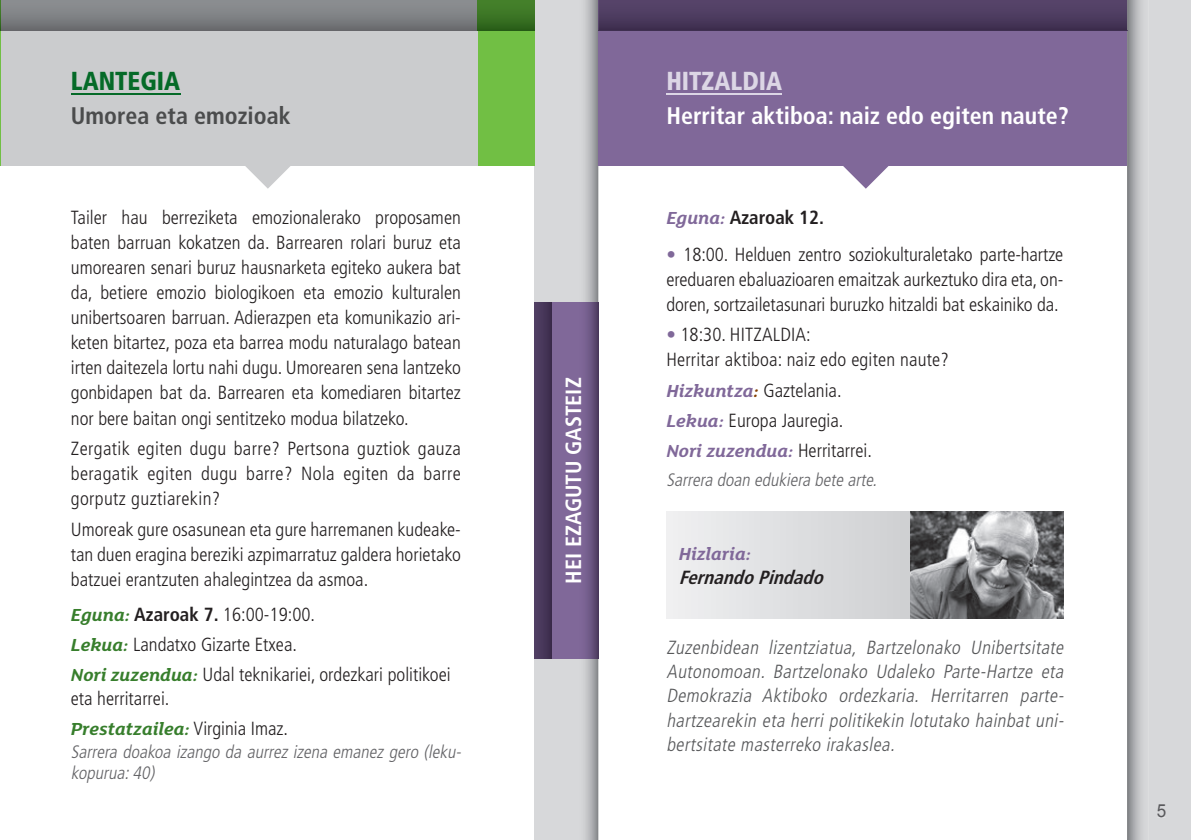
<style>
.page{position:relative;width:1191px;height:840px;background:#fff}
.page>*{position:absolute;margin:0;border:0;box-sizing:border-box;transform-origin:0 0}
.t1{font:900 condensed 26px "Frutiger LT Std";color:#dcd6e5;scale:.95 1}
.t2{font:900 condensed 26px "Frutiger LT Std";color:#056a28;scale:.95 1}
.t3{font:700 condensed 24px "Frutiger LT Std";color:#fff}
.t4{font:700 condensed 24px "Frutiger LT Std";color:#4b4c4d}
.t5{font:700 condensed 22px "Frutiger LT Std";color:#fff}
.t6{font:300 condensed 19px/25px "Frutiger LT Std";color:#231f20;text-align:justify}
.t7{font:italic 300 condensed 19px/24px "Frutiger LT Std";color:#57585a;text-align:justify}
.t8{font:italic 700 19px "FS Lola";color:#806899}
.t9{font:italic 700 19px "FS Lola";color:#377e2c}
.t10{font:700 condensed 19px "Frutiger LT Std";color:#231f20}
.t11{font:italic 700 condensed 19px "Frutiger LT Std";color:#231f20}
.t12{font:italic 300 condensed 18px/21px "Frutiger LT Std";color:#636366}
.t13{font:18px "Arial";color:#636366;scale:.95 1}
.s1{font-family:"FS Lola";font-weight:700;font-style:italic;font-stretch:normal;color:#377e2c}
.s2{font-weight:700}
.s3{font-family:"Frutiger LT Std";font-weight:300;font-style:normal;font-stretch:condensed;color:#231f20}
.s4{font-family:"FS Lola";font-style:italic;font-stretch:normal;color:#806899}
.s5{color:#806899}
.s6{font-family:"FS Lola";font-weight:700;font-style:italic;font-stretch:normal;color:#806899}
.s7{font-family:"FS Lola";font-weight:700;font-style:italic;font-stretch:normal;color:#853e00}
</style>
<div class="page">
<hr style="left:0;top:0;width:1px;height:166px;background:#71bf44">
<svg style="left:1127px;top:0;width:64px;height:839px;background:#cccdcf"></svg>
<div style="left:1px;top:0;width:533px;height:166px;background:#cbccce"></div>
<div style="left:534px;top:0;width:64px;height:839px;background:#d7d8da"></div>
<svg style="left:576px;top:0;width:22px;height:839px"></svg>
<div style="left:534px;top:302px;width:64px;height:356px;background:#806899"></div>
<div style="left:576px;top:302px;width:22px;height:356px;background:linear-gradient(to right,#8b71a6,#5a476e)"></div>
<div style="left:534px;top:302px;width:17px;height:356px;background:linear-gradient(to bottom,#48375a,#48375a)"></div>
<svg style="left:666px;top:511px;width:244px;height:107px;background:#dedfe1"></svg>
<img style="left:910px;top:511px;width:153px;height:107px">
<div style="left:598px;top:0;width:529px;height:166px;background:#806899"></div>
<svg style="left:843px;top:166px;width:46px;height:23px"></svg>
<svg style="left:245px;top:166px;width:45px;height:23px"></svg>
<div style="left:478px;top:0;width:56px;height:166px;background:#71bf44"></div>
<svg style="left:0;top:0;width:1px;height:31px"></svg>
<svg style="left:1px;top:0;width:477px;height:31px;background:#7d7f82"></svg>
<svg style="left:478px;top:0;width:56px;height:31px;background:#397223"></svg>
<svg style="left:598px;top:0;width:529px;height:31px;background:#4b3a5e"></svg>
<hr style="left:666px;top:93px;width:116px;height:1px;background:#dcd6e5">
<hr style="left:71px;top:93px;width:109px;height:1px;background:#056a28">
<h1 class="t2" style="left:71px;top:65px;width:117px">LANTEGIA</h1>
<p class="t4" style="left:71px;top:101px;width:221px">Umorea eta emozioak</p>
<p class="t6" style="left:71px;top:205px;width:391px">Tailer hau berreziketa emozionalerako proposamen baten barruan kokatzen da. Barrearen rolari buruz eta umorearen senari buruz hausnarketa egiteko aukera bat da, betiere emozio biologikoen eta emozio kulturalen unibertsoaren barruan. Adierazpen eta komunikazio ari&shy;keten bitartez, poza eta barrea modu naturalago batean irten daitezela lortu nahi dugu. Umorearen sena lantzeko gonbidapen bat da. Barrearen eta komediaren bitartez nor bere baitan ongi sentitzeko modua bilatzeko.</p>
<p class="t6" style="left:71px;top:436px;width:391px">Zergatik egiten dugu barre? Pertsona guztiok gauza beragatik egiten dugu barre? Nola egiten da barre gorputz guztiarekin?</p>
<p class="t6" style="left:71px;top:517px;width:391px">Umoreak gure osasunean eta gure harremanen kudeake&shy;tan duen eragina bereziki azpimarratuz galdera horietako batzuei erantzuten ahalegintzea da asmoa.</p>
<p class="t6" style="left:71px;top:600px;width:381px;line-height:29.6px;text-align:left"><span class="s1">Eguna:</span> <span class="s2">Azaroak 7.</span> 16:00-19:00.<br><span class="s1">Lekua:</span> Landatxo Gizarte Etxea.<br><span class="s1">Nori zuzendua:</span> Udal teknikariei, ordezkari politikoei</p>
<p class="t6" style="left:71px;top:685px;width:100px">eta herritarrei.</p>
<p class="t9" style="left:71px;top:717px;width:219px">Prestatzailea: <span class="s3">Virginia Imaz.</span></p>
<p class="t12" style="left:71px;top:741px;width:395px">Sarrera doakoa izango da aurrez izena emanez gero (leku&shy;kopurua:40)</p>
<p class="t5" style="left:560px;top:583px;width:208px;rotate:-90deg">HEI EZAGUTU GASTEIZ</p>
<h1 class="t1" style="left:666px;top:65px;width:123px">HITZALDIA</h1>
<p class="t3" style="left:666px;top:101px;width:404px">Herritar aktiboa: naiz edo egiten naute?</p>
<p class="t10" style="left:666px;top:206px;width:159px"><span class="s4">Eguna:</span> Azaroak 12.</p>
<p class="t6" style="left:666px;top:242px;width:398px"><span class="s5">•</span> 18:00. Helduen zentro soziokulturaletako parte-hartze ereduaren ebaluazioaren emaitzak aurkeztuko dira eta, on&shy;doren, sortzailetasunari buruzko hitzaldi bat eskainiko da.</p>
<p class="t6" style="left:666px;top:322px;width:284px"><span class="s5">•</span> 18:30. HITZALDIA:<br>Herritar aktiboa: naiz edo egiten naute?</p>
<p class="t6" style="left:666px;top:376px;width:179px;line-height:29.6px"><span class="s6">Hizkuntza</span><span class="s7">:</span> Gaztelania.<br><span class="s6">Lekua:</span> Europa Jauregia.</p>
<p class="t8" style="left:666px;top:440px;width:207px">Nori zuzendua: <span class="s3">Herritarrei.</span></p>
<p class="t12" style="left:666px;top:469px;width:216px">Sarrera doan edukiera bete arte.</p>
<p class="t8" style="left:678px;top:543px;width:74px">Hizlaria:</p>
<p class="t11" style="left:678px;top:566px;width:152px">FernandoPindado</p>
<p class="t7" style="left:666px;top:635px;width:402px">Zuzenbidean lizentziatua, Bartzelonako Unibertsitate Autonomoan. Bartzelonako Udaleko Parte-Hartze eta Demokrazia Aktiboko ordezkaria. Herritarren parte&shy;hartzearekin eta herri politikekin lotutako hainbat uni&shy;bertsitate masterreko irakaslea.</p>
<p class="t13" style="left:1156px;top:798px;width:12px">5</p>
</div>
